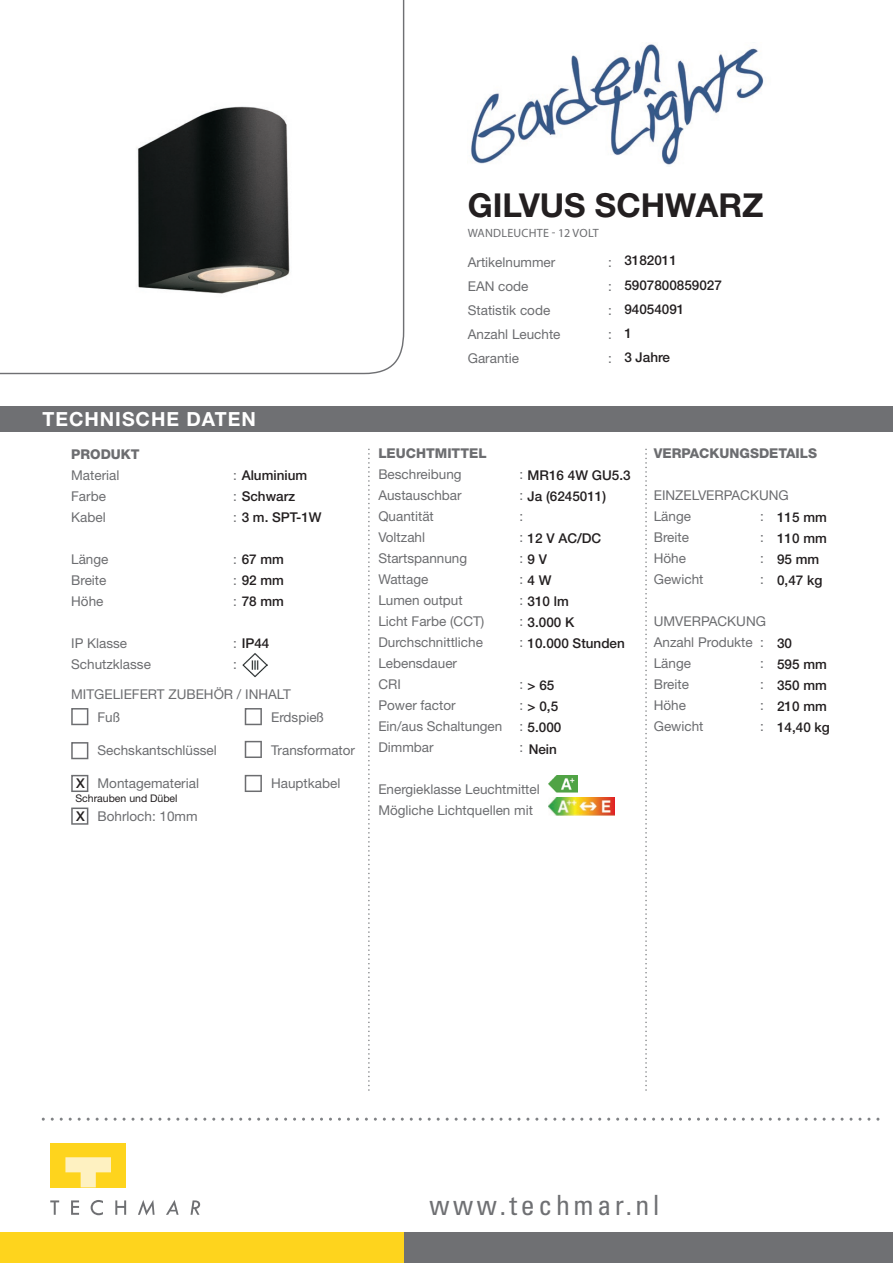
<style>
.page{position:relative;width:893px;height:1263px;background:#fff}
.page>*{position:absolute;margin:0;border:0;box-sizing:border-box;transform-origin:0 0}
.t1{font:700 33px "Helvetica Neue LT Std";color:#231f20}
.t2{font:condensed 27.9px "Univers LT Std";letter-spacing:.13em;color:#6f7073}
.t3{font:700 19.5px "Helvetica Neue LT Std";letter-spacing:.05em;color:#fff}
.t4{font:13.5px/21px "Helvetica Neue LT Std";color:#6c6d70}
.t5{font:500 13.5px/21px "Helvetica Neue LT Std";color:#231f20}
.t6{font:800 13.5px "Helvetica Neue LT Std";color:#6c6d70}
.t7{font:12px "Myriad Pro";letter-spacing:.02em;color:#6c6d70}
.t8{font:10.5px "Helvetica Neue LT Std";color:#231f20}
.s1{font-weight:400;color:#6c6d70}
</style>
<div class="page">
<svg style="left:0;top:0;width:404px;height:374px"></svg>
<div style="left:0;top:406px;width:893px;height:26px;background:#6f7073"></div>
<svg style="left:42px;top:1118px;width:837px;height:3px"></svg>
<svg style="left:368px;top:449px;width:2px;height:642px"></svg>
<svg style="left:645px;top:449px;width:2px;height:642px"></svg>
<div style="left:404px;top:1232px;width:489px;height:31px;background:#6f7073"></div>
<div style="left:0;top:1232px;width:404px;height:31px;background:#fed41d"></div>
<svg style="left:50px;top:1200px;width:9px;height:15px"></svg>
<svg style="left:71px;top:1200px;width:8px;height:15px"></svg>
<svg style="left:115px;top:1200px;width:11px;height:15px"></svg>
<svg style="left:166px;top:1200px;width:13px;height:15px"></svg>
<svg style="left:191px;top:1200px;width:9px;height:15px"></svg>
<svg style="left:91px;top:1200px;width:12px;height:15px"></svg>
<svg style="left:138px;top:1200px;width:17px;height:15px"></svg>
<div style="left:50px;top:1143px;width:76px;height:44px;background:#fed41d"></div>
<svg style="left:65px;top:1157px;width:46px;height:30px"></svg>
<svg style="left:71px;top:708px;width:17px;height:17px"></svg>
<svg style="left:71px;top:742px;width:17px;height:17px"></svg>
<svg style="left:71px;top:775px;width:17px;height:17px"></svg>
<svg style="left:245px;top:708px;width:17px;height:17px"></svg>
<svg style="left:245px;top:741px;width:17px;height:17px"></svg>
<svg style="left:245px;top:775px;width:17px;height:17px"></svg>
<img style="left:242px;top:653px;width:25px;height:24px">
<img style="left:548px;top:775px;width:30px;height:17px">
<img style="left:548px;top:798px;width:66px;height:17px">
<img style="left:471px;top:43px;width:293px;height:123px">
<img style="left:128px;top:85px;width:172px;height:216px">
<svg style="left:71px;top:807px;width:17px;height:18px"></svg>
<h3 class="t3" style="left:43px;top:407px;width:215px">TECHNISCHE DATEN</h3>
<p class="t6" style="left:71px;top:446px;width:70px">PRODUKT</p>
<p class="t4" style="left:71px;top:464px;width:50px">Material</p>
<p class="t5" style="left:233px;top:465px;width:75px"><span class="s1">:</span> Aluminium</p>
<p class="t4" style="left:71px;top:485px;width:36px">Farbe</p>
<p class="t5" style="left:233px;top:486px;width:63px"><span class="s1">:</span> Schwarz</p>
<p class="t4" style="left:71px;top:506px;width:36px">Kabel</p>
<p class="t5" style="left:233px;top:507px;width:90px"><span class="s1">:</span> 3 m. SPT-1W</p>
<p class="t4" style="left:71px;top:548px;width:39px">Länge</p>
<p class="t5" style="left:233px;top:549px;width:52px"><span class="s1">:</span> 67 mm</p>
<p class="t4" style="left:71px;top:569px;width:37px">Breite</p>
<p class="t5" style="left:233px;top:570px;width:52px"><span class="s1">:</span> 92 mm</p>
<p class="t4" style="left:71px;top:590px;width:34px">Höhe</p>
<p class="t5" style="left:233px;top:591px;width:52px"><span class="s1">:</span> 78 mm</p>
<p class="t4" style="left:71px;top:632px;width:57px">IP Klasse</p>
<p class="t5" style="left:233px;top:633px;width:38px"><span class="s1">:</span> IP44</p>
<p class="t4" style="left:71px;top:653px;width:81px">Schutzklasse</p>
<p class="t4" style="left:233px;top:653px;width:5px">:</p>
<p class="t4" style="left:71px;top:683px;width:221px">MITGELIEFERT ZUBEHÖR / INHALT</p>
<p class="t4" style="left:97px;top:707px;width:24px">Fuß</p>
<p class="t4" style="left:97px;top:740px;width:121px">Sechskantschlüssel</p>
<p class="t4" style="left:97px;top:773px;width:103px">Montagematerial</p>
<p class="t4" style="left:97px;top:806px;width:102px">Bohrloch: 10mm</p>
<p class="t5" style="left:76px;top:772px;width:10px">X</p>
<p class="t5" style="left:76px;top:805px;width:10px">X</p>
<p class="t8" style="left:75px;top:792px;width:104px">Schrauben und Dübel</p>
<p class="t4" style="left:271px;top:707px;width:55px">Erdspieß</p>
<p class="t4" style="left:271px;top:740px;width:86px">Transformator</p>
<p class="t4" style="left:271px;top:773px;width:71px">Hauptkabel</p>
<h1 class="t1" style="left:468px;top:185px;width:297px">GILVUS SCHWARZ</h1>
<p class="t7" style="left:468px;top:225px;width:133px">WANDLEUCHTE - 12 VOLT</p>
<p class="t4" style="left:468px;top:252px;width:89px">Artikelnummer</p>
<p class="t4" style="left:608px;top:252px;width:5px">:</p>
<p class="t4" style="left:468px;top:276px;width:62px">EAN code</p>
<p class="t4" style="left:608px;top:276px;width:5px">:</p>
<p class="t4" style="left:468px;top:300px;width:84px">Statistik code</p>
<p class="t4" style="left:608px;top:300px;width:5px">:</p>
<p class="t4" style="left:468px;top:324px;width:94px">Anzahl Leuchte</p>
<p class="t4" style="left:608px;top:324px;width:5px">:</p>
<p class="t4" style="left:468px;top:348px;width:53px">Garantie</p>
<p class="t4" style="left:608px;top:348px;width:5px">:</p>
<p class="t5" style="left:624px;top:248px;width:99px;line-height:24.2px">3182011<br>5907800859027<br>94054091<br>1<br>3 Jahre</p>
<p class="t6" style="left:378px;top:445px;width:110px">LEUCHTMITTEL</p>
<p class="t4" style="left:378px;top:464px;width:85px">Beschreibung</p>
<p class="t5" style="left:519px;top:464px;width:113px"><span class="s1">:</span> MR16 4W GU5.3</p>
<p class="t4" style="left:378px;top:485px;width:85px">Austauschbar</p>
<p class="t5" style="left:519px;top:485px;width:88px"><span class="s1">:</span> Ja (6245011)</p>
<p class="t4" style="left:378px;top:506px;width:57px">Quantität</p>
<p class="t4" style="left:519px;top:506px;width:5px">:</p>
<p class="t4" style="left:378px;top:527px;width:48px">Voltzahl</p>
<p class="t5" style="left:519px;top:527px;width:83px"><span class="s1">:</span> 12 V AC/DC</p>
<p class="t4" style="left:378px;top:548px;width:90px">Startspannung</p>
<p class="t5" style="left:519px;top:548px;width:29px"><span class="s1">:</span> 9 V</p>
<p class="t4" style="left:378px;top:569px;width:52px">Wattage</p>
<p class="t5" style="left:519px;top:569px;width:34px"><span class="s1">:</span> 4 W</p>
<p class="t4" style="left:378px;top:590px;width:86px">Lumen output</p>
<p class="t5" style="left:519px;top:590px;width:51px"><span class="s1">:</span> 310 lm</p>
<p class="t4" style="left:378px;top:611px;width:108px">Licht Farbe (CCT)</p>
<p class="t5" style="left:519px;top:611px;width:56px"><span class="s1">:</span> 3.000 K</p>
<p class="t4" style="left:378px;top:632px;width:106px">Durchschnittliche</p>
<p class="t5" style="left:519px;top:632px;width:107px"><span class="s1">:</span> 10.000 Stunden</p>
<p class="t4" style="left:378px;top:653px;width:80px">Lebensdauer<br>CRI</p>
<p class="t5" style="left:519px;top:674px;width:37px"><span class="s1">:</span> &gt; 65</p>
<p class="t4" style="left:378px;top:695px;width:79px">Power factor</p>
<p class="t5" style="left:519px;top:695px;width:40px"><span class="s1">:</span> &gt; 0,5</p>
<p class="t4" style="left:378px;top:716px;width:126px">Ein/aus Schaltungen</p>
<p class="t5" style="left:519px;top:716px;width:43px"><span class="s1">:</span> 5.000</p>
<p class="t4" style="left:378px;top:737px;width:57px">Dimmbar</p>
<p class="t5" style="left:519px;top:738px;width:39px"><span class="s1">:</span> Nein</p>
<p class="t4" style="left:378px;top:779px;width:163px">Energieklasse Leuchtmittel<br>Mögliche Lichtquellen mit</p>
<p class="t6" style="left:654px;top:445px;width:165px">VERPACKUNGSDETAILS</p>
<p class="t4" style="left:654px;top:485px;width:136px">EINZELVERPACKUNG<br>Länge</p>
<p class="t5" style="left:777px;top:507px;width:51px">115 mm<br>110 mm<br>95 mm<br>0,47 kg</p>
<p class="t4" style="left:760px;top:506px;width:5px">:</p>
<p class="t4" style="left:654px;top:527px;width:37px">Breite</p>
<p class="t4" style="left:760px;top:527px;width:5px">:</p>
<p class="t4" style="left:654px;top:548px;width:34px">Höhe</p>
<p class="t4" style="left:760px;top:548px;width:5px">:</p>
<p class="t4" style="left:654px;top:569px;width:51px">Gewicht</p>
<p class="t4" style="left:760px;top:569px;width:5px">:</p>
<p class="t4" style="left:654px;top:611px;width:114px">UMVERPACKUNG<br>Anzahl Produkte :<br>Länge</p>
<p class="t5" style="left:777px;top:633px;width:54px">30<br>595 mm<br>350 mm<br>210 mm<br>14,40 kg</p>
<p class="t4" style="left:760px;top:653px;width:5px">:</p>
<p class="t4" style="left:654px;top:674px;width:37px">Breite</p>
<p class="t4" style="left:760px;top:674px;width:5px">:</p>
<p class="t4" style="left:654px;top:695px;width:34px">Höhe</p>
<p class="t4" style="left:760px;top:695px;width:5px">:</p>
<p class="t4" style="left:654px;top:716px;width:51px">Gewicht</p>
<p class="t4" style="left:760px;top:716px;width:5px">:</p>
<h2 class="t2" style="left:429px;top:1187px;width:231px">www.techmar.nl</h2>
</div>
